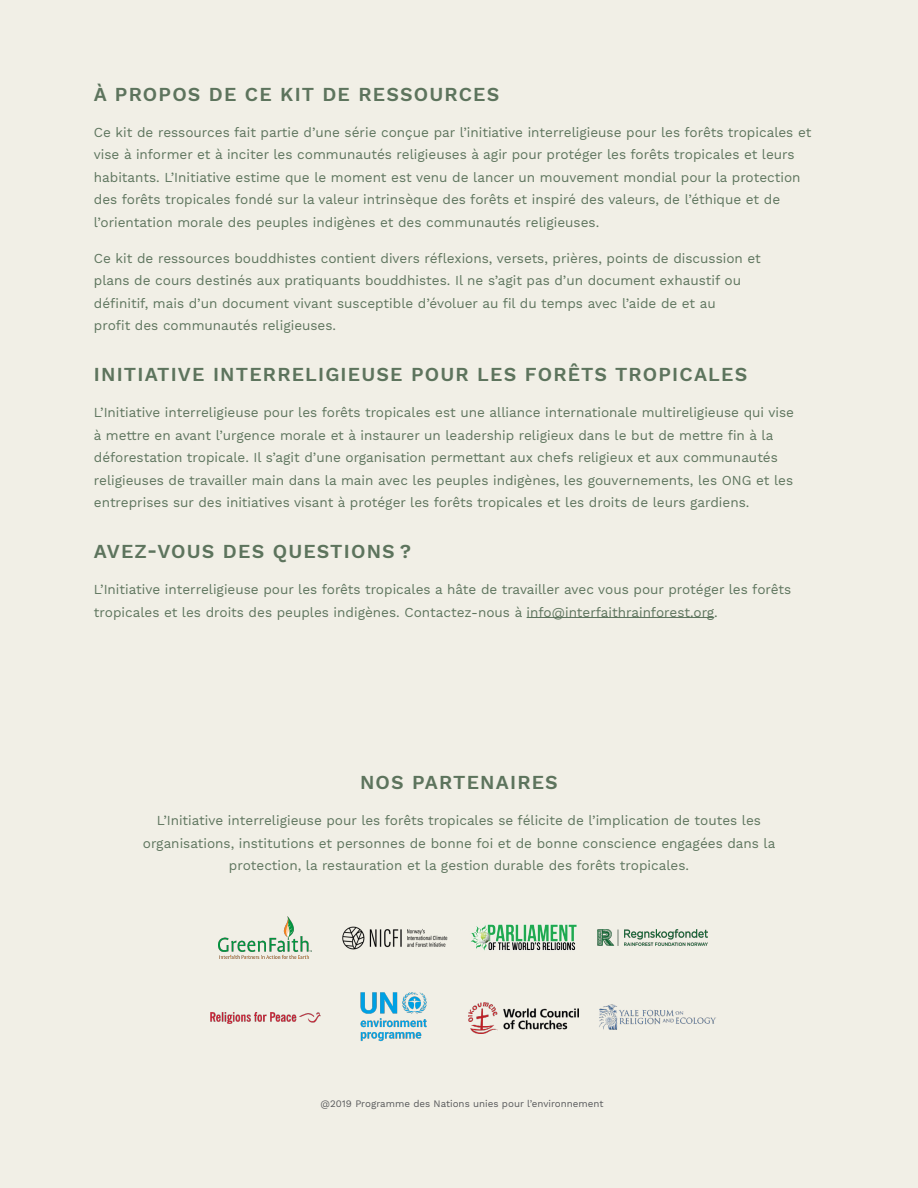
<style>
.page{position:relative;width:918px;height:1188px;background:#f1efe6}
.page>*{position:absolute;margin:0;border:0;box-sizing:border-box;transform-origin:0 0}
.Section_header{font:600 19.5px "Work Sans";letter-spacing:.06em;color:#5d745d}
.Normal_body{font:13.5px/22.5px "Work Sans";color:#5d745d}
.Normal_body-2{font:9.75px "Work Sans";color:#57585a}
</style>
<div class="page">
<hr style="left:527px;top:617px;width:187px;height:1px;background:#5d745d">
<img style="left:219px;top:917px;width:93px;height:42px">
<img style="left:342px;top:926px;width:106px;height:24px">
<img style="left:470px;top:924px;width:107px;height:27px">
<img style="left:598px;top:930px;width:109px;height:15px">
<img style="left:211px;top:1013px;width:109px;height:10px">
<img style="left:360px;top:992px;width:67px;height:50px">
<img style="left:469px;top:1002px;width:109px;height:32px">
<img style="left:599px;top:1004px;width:117px;height:26px">
<p class="Section_header" style="left:94px;top:82px;width:407px">À PROPOS DE CE KIT DE RESSOURCES</p>
<p class="Normal_body" style="left:94px;top:121px;width:719px">Ce kit de ressources fait partie d’une série conçue par l’initiative interreligieuse pour les forêts tropicales et vise à informer et à inciter les communautés religieuses à agir pour protéger les forêts tropicales et leurs habitants. L’Initiative estime que le moment est venu de lancer un mouvement mondial pour la protection des forêts tropicales fondé sur la valeur intrinsèque des forêts et inspiré des valeurs, de l’éthique et de l’orientation morale des peuples indigènes et des communautés religieuses.</p>
<p class="Normal_body" style="left:94px;top:247px;width:668px">Ce kit de ressources bouddhistes contient divers réflexions, versets, prières, points de discussion et plans de cours destinés aux pratiquants bouddhistes. Il ne s’agit pas d’un document exhaustif ou définitif, mais d’un document vivant susceptible d’évoluer au fil du temps avec l’aide de et au<br>profit des communautés religieuses.</p>
<p class="Section_header" style="left:94px;top:363px;width:655px">INITIATIVE INTERRELIGIEUSE POUR LES FORÊTS TROPICALES</p>
<p class="Normal_body" style="left:94px;top:402px;width:702px">L’Initiative interreligieuse pour les forêts tropicales est une alliance internationale multireligieuse qui vise à mettre en avant l’urgence morale et à instaurer un leadership religieux dans le but de mettre fin à la déforestation tropicale. Il s’agit d’une organisation permettant aux chefs religieux et aux communautés religieuses de travailler main dans la main avec les peuples indigènes, les gouvernements, les ONG et les entreprises sur des initiatives visant à protéger les forêts tropicales et les droits de leurs gardiens.</p>
<p class="Section_header" style="left:94px;top:540px;width:319px">AVEZ-VOUS DES QUESTIONS ?</p>
<p class="Normal_body" style="left:94px;top:579px;width:699px">L’Initiative interreligieuse pour les forêts tropicales a hâte de travailler avec vous pour protéger les forêts tropicales et les droits des peuples indigènes. Contactez-nous à info@interfaithrainforest.org.</p>
<p class="Section_header" style="left:360px;top:771px;width:199px">NOS PARTENAIRES</p>
<p class="Normal_body" style="left:143px;top:810px;width:634px;text-align:center">L’Initiative interreligieuse pour les forêts tropicales se félicite de l’implication de toutes les organisations, institutions et personnes de bonne foi et de bonne conscience engagées dans la protection, la restauration et la gestion durable des forêts tropicales.</p>
<p class="Normal_body-2" style="left:321px;top:1098px;width:284px">@2019 Programme des Nations unies pour l’environnement</p>
</div>
